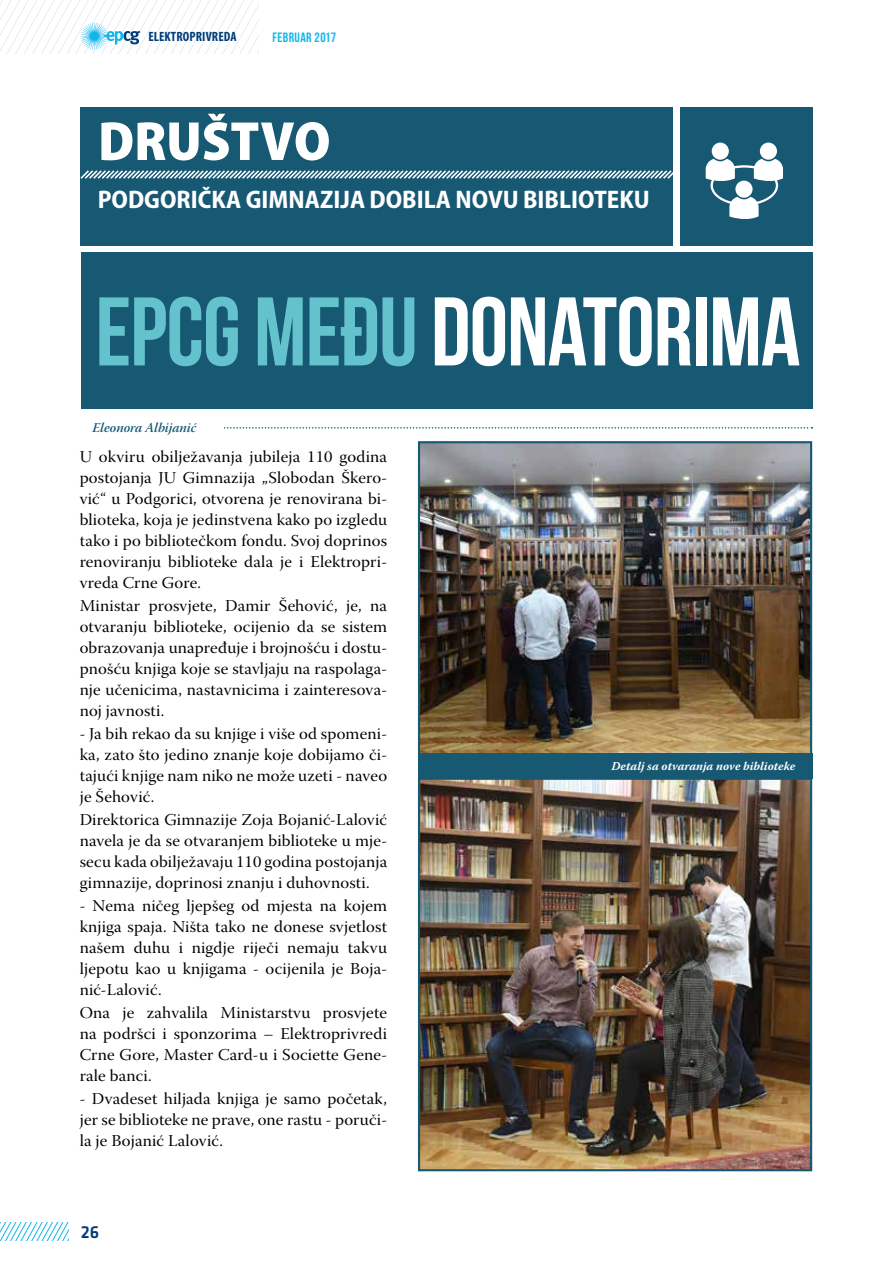
<style>
.page{position:relative;width:893px;height:1263px;background:#fff}
.page>*{position:absolute;margin:0;border:0;box-sizing:border-box;transform-origin:0 0}
.t1{font:700 97.2px "Bebas Neue";letter-spacing:-.01em;color:#fff}
.t2{font:900 semi-condensed 55.5px "Myriad Pro";color:#fff}
.t3{font:700 semi-condensed 25.5px "Myriad Pro";color:#fff}
.t4{font:500 18px "Klavika";color:#003d79}
.t5{font:16.5px/21px "Warnock Pro Subh";letter-spacing:.01em;color:#000;text-align:justify;scale:1.04 1}
.t6{font:13.5px "Warnock Pro Semibold It Subh";color:#175873}
.t7{font:700 condensed 13.5px "Myriad Pro";letter-spacing:.01em;color:#003d79}
.t8{font:13.5px "Bebas Neue";letter-spacing:.03em;color:#13b6ea}
.t9{font:italic 700 12px "Warnock Pro";color:#fff}
.s1{color:#63c2cb}
</style>
<div class="page">
<svg style="left:0;top:0;width:258px;height:54px"></svg>
<svg style="left:0;top:1223px;width:68px;height:17px"></svg>
<div style="left:81px;top:252px;width:731px;height:156px;background:#175873"></div>
<svg style="left:224px;top:427px;width:588px;height:2px"></svg>
<img style="left:421px;top:444px;width:388px;height:309px">
<div style="left:418px;top:441px;width:394px;height:326px;border:2px solid #175873"></div>
<img style="left:421px;top:781px;width:388px;height:387px">
<div style="left:418px;top:778px;width:394px;height:393px;border:2px solid #175873"></div>
<div style="left:80px;top:107px;width:593px;height:139px;background:#175873"></div>
<svg style="left:80px;top:170px;width:593px;height:9px"></svg>
<div style="left:681px;top:107px;width:132px;height:139px;background:#175873"></div>
<svg style="left:706px;top:159px;width:77px;height:60px"></svg>
<div style="left:735px;top:181px;width:17px;height:17px;background:#fff;border-radius:50%"></div>
<div style="left:712px;top:143px;width:17px;height:17px;background:#fff;border-radius:50%"></div>
<div style="left:760px;top:143px;width:17px;height:17px;background:#fff;border-radius:50%"></div>
<div style="left:418px;top:753px;width:394px;height:26px;background:#175873"></div>
<p class="t7" style="left:148px;top:28px;width:90px">ELEKTROPRIVREDA</p>
<p class="t8" style="left:272px;top:30px;width:65px">FEBRUAR 2017</p>
<h2 class="t2" style="left:98px;top:110px;width:234px">DRUŠTVO</h2>
<h3 class="t3" style="left:98px;top:185px;width:554px">PODGORIČKA GIMNAZIJA DOBILA NOVU BIBLIOTEKU</h3>
<h1 class="t1" style="left:95px;top:278px;width:706px"><span class="s1">EPCG MEĐU</span> DONATORIMA</h1>
<p class="t6" style="left:92px;top:419px;width:105px">Eleonora Albijanić</p>
<p class="t5" style="left:80px;top:448px;width:297px">U okviru obilježavanja jubileja 110 godina postojanja JU Gimnazija „Slobodan Škero&shy;vić“ u Podgorici, otvorena je renovirana bi&shy;blioteka, koja je jedinstvena kako po izgledu tako i po bibliotečkom fondu. Svoj doprinos renoviranju biblioteke dala je i Elektropri&shy;vreda Crne Gore.</p>
<p class="t5" style="left:80px;top:597px;width:297px">Ministar prosvjete, Damir Šehović, je, na otvaranju biblioteke, ocijenio da se sistem obrazovanja unapređuje i brojnošću i dostu&shy;pnošću knjiga koje se stavljaju na raspolaga&shy;nje učenicima, nastavnicima i zainteresova&shy;noj javnosti.</p>
<p class="t5" style="left:80px;top:725px;width:297px">- Ja bih rekao da su knjige i više od spomeni&shy;ka, zato što jedino znanje koje dobijamo či&shy;tajući knjige nam niko ne može uzeti - naveo je Šehović.</p>
<p class="t5" style="left:80px;top:811px;width:297px">Direktorica Gimnazije Zoja Bojanić-Lalović navela je da se otvaranjem biblioteke u mje&shy;secu kada obilježavaju 110 godina postojanja gimnazije, doprinosi znanju i duhovnosti.</p>
<p class="t5" style="left:80px;top:897px;width:297px">- Nema ničeg ljepšeg od mjesta na kojem knjiga spaja. Ništa tako ne donese svjetlost našem duhu i nigdje riječi nemaju takvu ljepotu kao u knjigama - ocijenila je Boja&shy;nić-Lalović.</p>
<p class="t5" style="left:80px;top:1004px;width:297px">Ona je zahvalila Ministarstvu prosvjete na podršci i sponzorima – Elektroprivredi Crne Gore, Master Card-u i Societte Gene&shy;rale banci.</p>
<p class="t5" style="left:80px;top:1090px;width:297px">- Dvadeset hiljada knjiga je samo početak, jer se biblioteke ne prave, one rastu - poruči&shy;la je Bojanić Lalović.</p>
<p class="t4" style="left:81px;top:1222px;width:20px">26</p>
<p class="t9" style="left:611px;top:759px;width:185px">Detalj sa otvaranja nove biblioteke</p>
</div>
